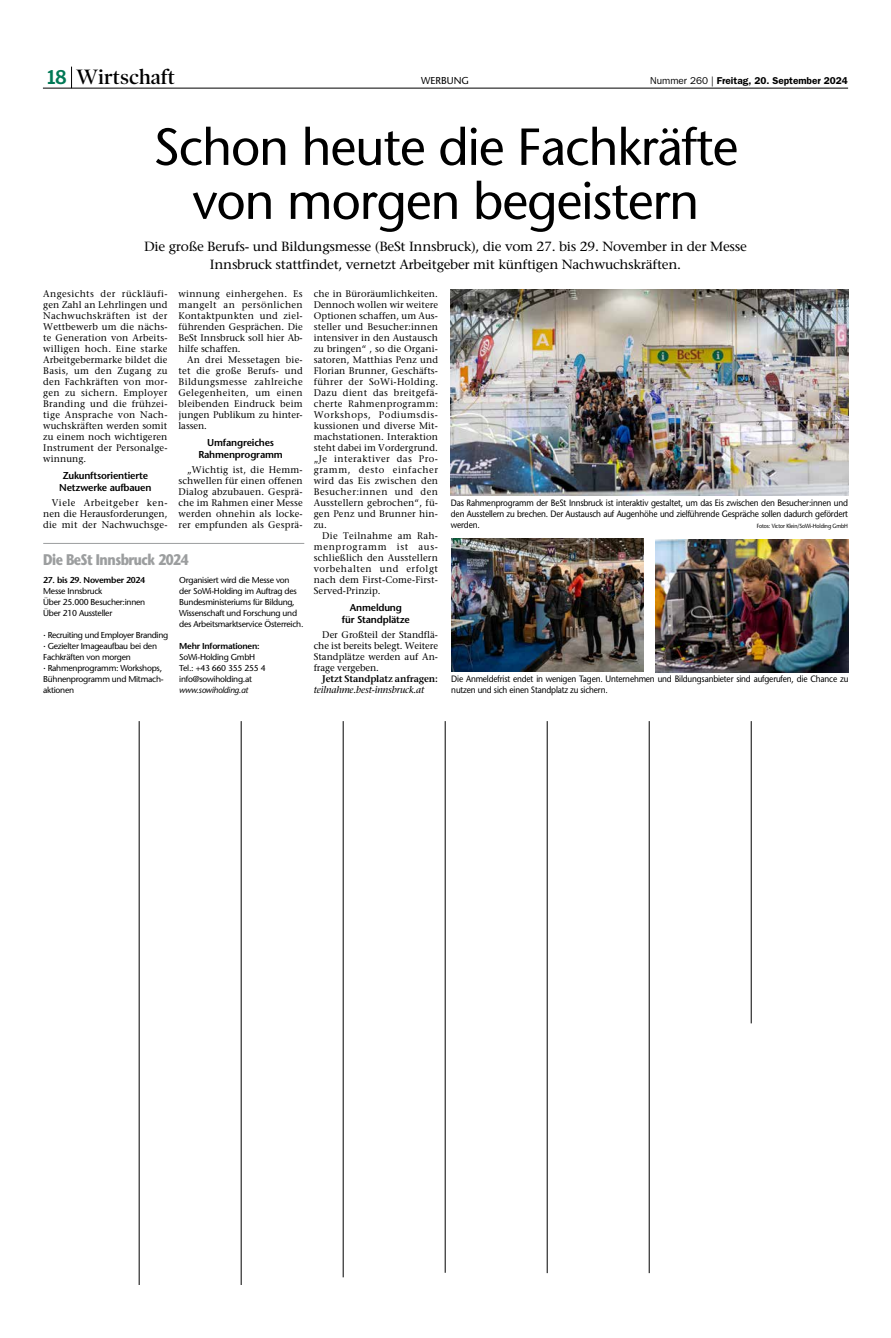
<style>
.page{position:relative;width:891px;height:1338px;background:#fff}
.page>*{position:absolute;margin:0;border:0;box-sizing:border-box;transform-origin:0 0}
.t1{font:52px/54px "Stone Sans";letter-spacing:-.02em;color:#000;text-align:center}
.t2{font:600 21px "Poynter OS Display";color:#000}
.t3{font:700 15.4px "Stone Sans";letter-spacing:-.04em;color:#9c9e9f;scale:.82 1}
.t4{font:13.3px/18px "Stone Serif";letter-spacing:-.02em;color:#000;text-align:center}
.t5{font:600 10px/12px "Stone Sans";letter-spacing:-.02em;color:#000;text-align:center}
.t6{font:600 10px "Franklin Gothic";color:#000}
.t7{font:10px "Stone Sans";color:#000}
.t8{font:9.6px/11px "Stone Serif";letter-spacing:.015em;color:#000;text-align:justify}
.t9{font:italic 9.6px "Stone Serif";letter-spacing:-.01em;color:#000}
.t10{font:600 9.6px "Stone Serif";letter-spacing:-.015em;color:#000}
.t11{font:9.2px/11px "Stone Sans";letter-spacing:-.02em;color:#000;text-align:justify;scale:.9 1}
.t12{font:8.6px/11px "Stone Sans";letter-spacing:-.03em;color:#000}
.t13{font:600 8.6px "Stone Sans";letter-spacing:-.03em;color:#000}
.t14{font:italic 8.6px "Stone Sans";letter-spacing:-.03em;color:#000}
.t15{font:6px "Stone Sans";letter-spacing:-.02em;color:#000;scale:.9 1}
.s1{font-family:"Poynter Gothic Text";font-weight:700;font-size:20px;color:#007956}
.s2{font-weight:400}
.s3{font-size:10px}
</style>
<div class="page">
<img style="left:451px;top:290px;width:397px;height:205px">
<img style="left:451px;top:539px;width:193px;height:132px">
<img style="left:655px;top:539px;width:193px;height:133px">
<hr style="left:43px;top:543px;width:261px;height:1px;background:#9c9e9f">
<hr style="left:43px;top:88px;width:805px;height:1px;background:#000">
<svg style="left:71px;top:67px;width:1px;height:21px"></svg>
<hr style="left:139px;top:721px;width:1px;height:564px;background:#000">
<hr style="left:241px;top:721px;width:1px;height:564px;background:#000">
<hr style="left:343px;top:721px;width:1px;height:556px;background:#000">
<hr style="left:445px;top:721px;width:1px;height:552px;background:#000">
<hr style="left:547px;top:721px;width:1px;height:552px;background:#000">
<hr style="left:649px;top:721px;width:1px;height:552px;background:#000">
<hr style="left:751px;top:721px;width:1px;height:302px;background:#000">
<h2 class="t2" style="left:47px;top:65px;width:129px"><span class="s1">18</span> Wirtschaft</h2>
<p class="t7" style="left:421px;top:74px;width:49px">WERBUNG</p>
<p class="t6" style="left:650px;top:75px;width:199px"><span class="s2">Nummer 260 |</span> Freitag, 20. September 2024</p>
<h1 class="t1" style="left:153px;top:120px;width:587px">Schon heute die Fachkräfte von morgen begeistern</h1>
<h3 class="t4" style="left:144px;top:237px;width:604px">Die große Berufs- und Bildungsmesse (BeSt Innsbruck), die vom 27. bis 29. November in der Messe<br>Innsbruck stattfindet, vernetzt Arbeitgeber mit künftigen Nachwuchskräften.</h3>
<p class="t8" style="left:43px;top:289px;width:126px">Angesichts der rückläufi&shy;gen Zahl an Lehrlingen und Nachwuchskräften ist der Wettbewerb um die nächs&shy;te Generation von Arbeits&shy;willigen hoch. Eine starke Arbeitgebermarke bildet die Basis, um den Zugang zu den Fachkräften von mor&shy;gen zu sichern. Employer Branding und die frühzei&shy;tige Ansprache von Nach&shy;wuchskräften werden somit zu einem noch wichtigeren Instrument der Personalge&shy;winnung.</p>
<p class="t5" style="left:59px;top:470px;width:94px">Zukunftsorientierte<br>Netzwerke aufbauen</p>
<p class="t8" style="left:43px;top:498px;width:126px;text-indent:9px">Viele Arbeitgeber ken&shy;nen die Herausforderungen, die mit der Nachwuchsge-</p>
<p class="t8" style="left:178px;top:289px;width:126px">winnung einhergehen. Es mangelt an persönlichen Kontaktpunkten und ziel&shy;führenden Gesprächen. Die BeSt Innsbruck soll hier Ab&shy;hilfe schaffen.</p>
<p class="t8" style="left:178px;top:355px;width:126px;text-indent:9px">An drei Messetagen bie&shy;tet die große Berufs- und Bildungsmesse zahlreiche Gelegenheiten, um einen bleibenden Eindruck beim jungen Publikum zu hinter&shy;lassen.</p>
<p class="t5" style="left:198px;top:437px;width:86px">Umfangreiches<br>Rahmenprogramm</p>
<p class="t8" style="left:178px;top:465px;width:126px;text-indent:9px">„Wichtig ist, die Hemm&shy;schwellen für einen offenen Dialog abzubauen. Gesprä&shy;che im Rahmen einer Messe werden ohnehin als locke&shy;rer empfunden als Gesprä-</p>
<h3 class="t3" style="left:43px;top:550px;width:179px">Die BeSt Innsbruck 2024</h3>
<p class="t13" style="left:43px;top:575px;width:103px">27. bis 29. November 2024</p>
<p class="t12" style="left:43px;top:586px;width:104px">Messe Innsbruck<br>Über 25.000 Besucher:innen<br>Über 210 Aussteller</p>
<p class="t12" style="left:43px;top:630px;width:126px"><span class="s3">·</span> Recruiting und Employer Branding <span class="s3">·</span> Gezielter Imageaufbau bei den<br>Fachkräften von morgen<br><span class="s3">·</span> Rahmenprogramm: Workshops,<br>Bühnenprogramm und Mitmach&shy;aktionen</p>
<p class="t12" style="left:179px;top:575px;width:126px">Organisiert wird die Messe von der SoWi-Holding im Auftrag des Bundesministeriums für Bildung, Wissenschaft und Forschung und des Arbeitsmarktservice Österreich.</p>
<p class="t13" style="left:179px;top:641px;width:82px">Mehr Informationen:</p>
<p class="t12" style="left:179px;top:652px;width:88px">SoWi-Holding GmbH<br>Tel.: +43 660 355 255 4 info@sowiholding.at</p>
<p class="t14" style="left:179px;top:685px;width:70px">www.sowiholding.at</p>
<p class="t8" style="left:314px;top:289px;width:126px">che in Büroräumlichkeiten.<br>Dennoch wollen wir weitere Optionen schaffen, um Aus&shy;steller und Besucher:innen intensiver in den Austausch zu bringen“ , so die Organi&shy;satoren, Matthias Penz und Florian Brunner, Geschäfts&shy;führer der SoWi-Holding.<br>Dazu dient das breitgefä&shy;cherte Rahmenprogramm:<br>Workshops, Podiumsdis&shy;kussionen und diverse Mit&shy;machstationen. Interaktion steht dabei im Vordergrund. „Je interaktiver das Pro&shy;gramm, desto einfacher wird das Eis zwischen den Besucher:innen und den Ausstellern gebrochen“, fü&shy;gen Penz und Brunner hin&shy;zu.</p>
<p class="t8" style="left:314px;top:531px;width:126px;text-indent:9px">Die Teilnahme am Rah&shy;menprogramm ist aus&shy;schließlich den Ausstellern vorbehalten und erfolgt nach dem First-Come-First-Served-Prinzip.</p>
<p class="t5" style="left:342px;top:602px;width:70px">Anmeldung<br>für Standplätze</p>
<p class="t8" style="left:314px;top:630px;width:126px;text-indent:9px">Der Großteil der Standflä&shy;che ist bereits belegt. Weitere Standplätze werden auf An&shy;frage vergeben.</p>
<p class="t10" style="left:322px;top:673px;width:117px">Jetzt Standplatz anfragen:</p>
<p class="t9" style="left:314px;top:684px;width:112px">teilnahme.best-innsbruck.at</p>
<p class="t11" style="left:451px;top:498px;width:443px">Das Rahmenprogramm der BeSt Innsbruck ist interaktiv gestaltet, um das Eis zwischen den Besucher:innen und den Ausstellern zu brechen. Der Austausch auf Augenhöhe und zielführende Gespräche sollen dadurch gefördert werden.</p>
<p class="t15" style="left:757px;top:523px;width:103px">Fotos: Victor Klein/SoWi-Holding GmbH</p>
<p class="t11" style="left:451px;top:674px;width:443px">Die Anmeldefrist endet in wenigen Tagen. Unternehmen und Bildungsanbieter sind aufgerufen, die Chance zu nutzen und sich einen Standplatz zu sichern.</p>
</div>
